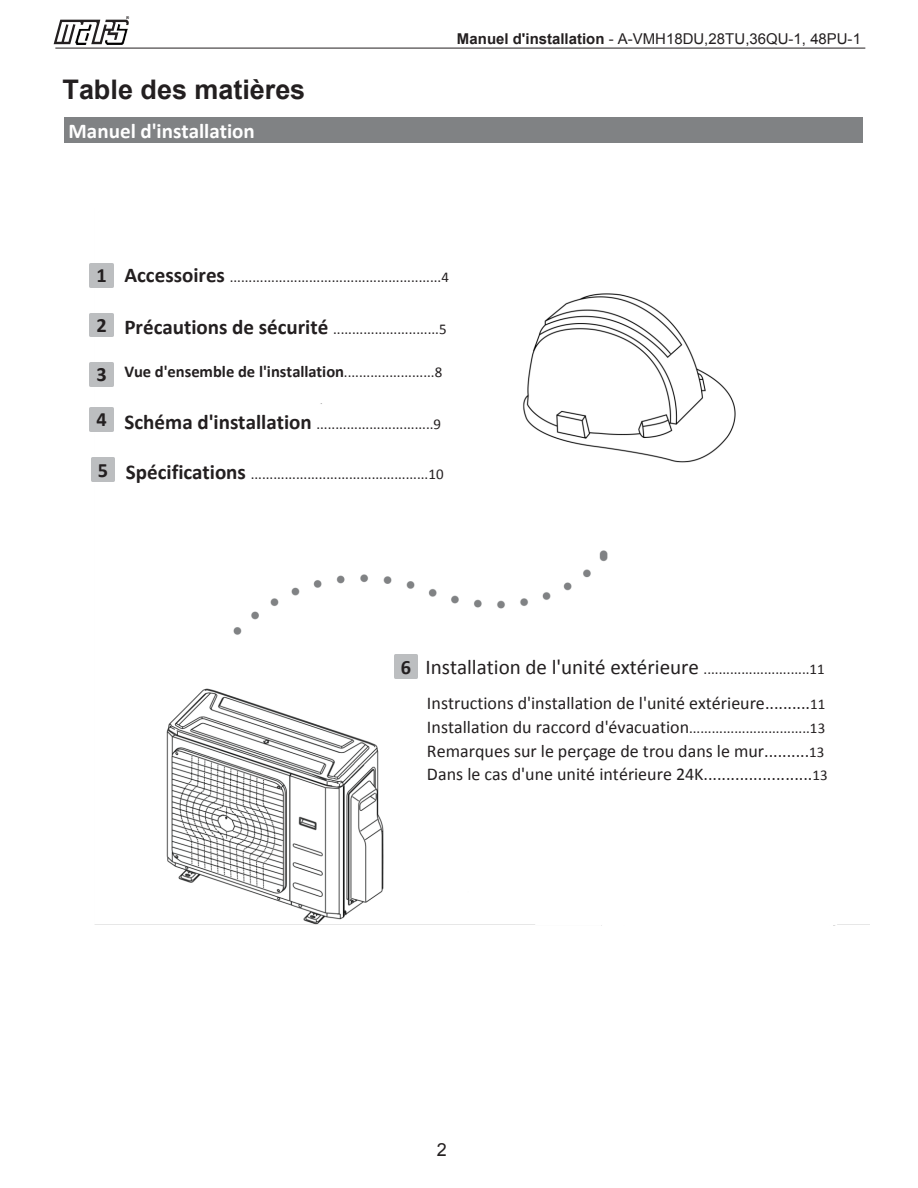
<style>
.page{position:relative;width:918px;height:1188px;background:#fff}
.page>*{position:absolute;margin:0;border:0;box-sizing:border-box;transform-origin:0 0}
.t1{font:700 27px "Arial";color:#231f20}
.t2{font:21px "Calibri";color:#231f20}
.t3{font:700 21px "Calibri";color:#fff}
.t4{font:700 20.4px "Calibri";color:#231f20}
.t5{font:18px/23.2px "Calibri";color:#231f20}
.t6{font:18px "Arial";color:#231f20}
.t7{font:700 16.5px "Calibri";letter-spacing:-.005em;color:#231f20}
.t8{font:15px "Calibri";color:#231f20}
.t9{font:15px "Arial";color:#231f20}
.s1{font-weight:700}
.s2{font-weight:700;font-size:21px}
.s3{font-weight:400;font-size:15px}
.s4{font-size:15px}
.s5{font-size:18px}
</style>
<div class="page">
<svg style="left:54px;top:16px;width:75px;height:28px"></svg>
<img style="left:94px;top:263px;width:776px;height:663px">
<div style="left:64px;top:118px;width:799px;height:25px;background:#808284"></div>
<hr style="left:55px;top:48px;width:810px;height:1px;background:#231f20">
<img style="left:90px;top:264px;width:23px;height:23px">
<img style="left:90px;top:313px;width:23px;height:24px">
<img style="left:394px;top:655px;width:24px;height:23px">
<img style="left:90px;top:363px;width:23px;height:23px">
<img style="left:90px;top:408px;width:23px;height:23px">
<img style="left:91px;top:458px;width:24px;height:24px">
<p class="t1" style="left:62px;top:71px;width:244px">Table des matières</p>
<p class="t3" style="left:69px;top:117px;width:188px">Manuel d'installation</p>
<p class="t9" style="left:457px;top:29px;width:406px"><span class="s1">Manuel d'installation</span> - A-VMH18DU,28TU,36QU-1, 48PU-1</p>
<p class="t4" style="left:96px;top:263px;width:12px">1</p>
<p class="t4" style="left:96px;top:312px;width:12px">2</p>
<p class="t4" style="left:96px;top:362px;width:12px">3</p>
<p class="t4" style="left:97px;top:407px;width:12px">4</p>
<p class="t4" style="left:98px;top:457px;width:12px">5</p>
<p class="t8" style="left:124px;top:268px;width:326px"><span class="s2">Accessoires</span> ........................................................4</p>
<p class="t8" style="left:124px;top:320px;width:324px"><span class="s2">Précautions de sécurité</span> ............................5</p>
<p class="t7" style="left:124px;top:361px;width:319px">Vue d'ensemble de l'installation<span class="s3">........................8</span></p>
<p class="t8" style="left:125px;top:414px;width:318px"><span class="s2">Schéma d'installation</span> ...............................9</p>
<p class="t8" style="left:126px;top:465px;width:319px"><span class="s2">Spécifications</span> ...............................................10</p>
<p class="t4" style="left:401px;top:654px;width:12px">6</p>
<p class="t2" style="left:426px;top:654px;width:401px">Installation de l'unité extérieure <span class="s4">............................11</span></p>
<p class="t5" style="left:427px;top:691px;width:400px">Instructions d'installation de l'unité extérieure..........<span class="s4">11</span></p>
<p class="t8" style="left:427px;top:718px;width:400px"><span class="s5">Installation du raccord d'évacuation</span>................................13</p>
<p class="t5" style="left:427px;top:739px;width:402px">Remarques sur le perçage de trou dans le mur..........<span class="s4">13<br></span>Dans le cas d'une unité intérieure 24K........................<span class="s4">13</span></p>
<p class="t6" style="left:437px;top:1138px;width:12px">2</p>
</div>
